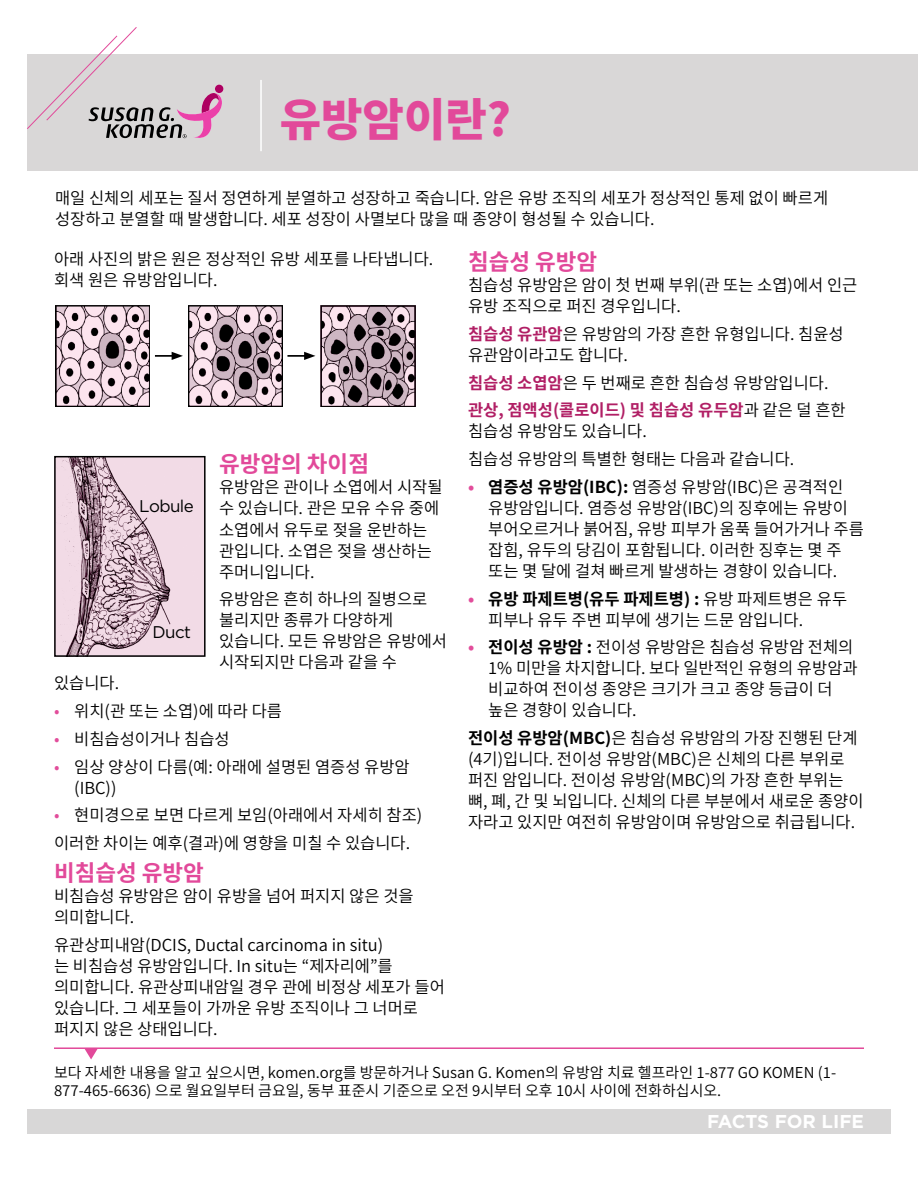
<style>
.page{position:relative;width:918px;height:1188px;background:#fff}
.page>*{position:absolute;margin:0;border:0;box-sizing:border-box;transform-origin:0 0}
.t1{font:800 45px "Source Han Sans KR";color:#e2499a}
.t2{font:700 22.5px "Source Han Sans KR";color:#e2499a}
.t3{font:700 18.6px "Gotham";color:#fff}
.t4{font:16.95px "Gotham";letter-spacing:-.035em;color:#000}
.t5{font:16.5px/21px "Source Han Sans KR";color:#000}
.t6{font:700 16.5px/27.8px "Source Han Sans KR";color:#b11f65}
.t7{font:15px/18px "Source Han Sans KR";color:#000}
.s1{font-weight:700;color:#b11f65}
.s2{font-weight:400;color:#000}
.s3{font-weight:700;color:#e24d9b}
.s4{font-weight:700}
.s5{color:#e24d9b}
</style>
<div class="page">
<div style="left:27px;top:54px;width:891px;height:117px;background:#d9d7d7"></div>
<hr style="left:260px;top:80px;width:2px;height:71px;background:#fff">
<hr style="left:54px;top:1047px;width:810px;height:2px;background:#e2499a">
<svg style="left:84px;top:1049px;width:14px;height:10px"></svg>
<div style="left:27px;top:1110px;width:864px;height:24px;background:#d8d7d7"></div>
<svg style="left:27px;top:27px;width:196px;height:112px"></svg>
<img style="left:55px;top:306px;width:95px;height:101px">
<img style="left:188px;top:306px;width:94px;height:101px">
<img style="left:321px;top:306px;width:94px;height:101px">
<svg style="left:155px;top:352px;width:28px;height:8px"></svg>
<hr style="left:287px;top:355px;width:20px;height:2px;background:#000">
<svg style="left:304px;top:352px;width:11px;height:8px"></svg>
<img style="left:57px;top:459px;width:146px;height:195px">
<div style="left:54px;top:456px;width:152px;height:201px;border:2px solid #000"></div>
<h1 class="t1" style="left:280px;top:94px;width:233px">유방암이란?</h1>
<p class="t5" style="left:55px;top:188px;width:775px">매일 신체의 세포는 질서 정연하게 분열하고 성장하고 죽습니다. 암은 유방 조직의 세포가 정상적인 통제 없이 빠르게 성장하고 분열할 때 발생합니다. 세포 성장이 사멸보다 많을 때 종양이 형성될 수 있습니다.</p>
<h2 class="t2" style="left:468px;top:249px;width:131px">침습성 유방암</h2>
<p class="t5" style="left:468px;top:275px;width:391px">침습성 유방암은 암이 첫 번째 부위(관 또는 소엽)에서 인근 유방 조직으로 퍼진 경우입니다.</p>
<p class="t5" style="left:468px;top:324px;width:377px"><span class="s1">침습성 유관암</span>은 유방암의 가장 흔한 유형입니다. 침윤성 유관암이라고도 합니다.</p>
<p class="t6" style="left:468px;top:369px;width:379px">침습성 소엽암<span class="s2">은 두 번째로 흔한 침습성 유방암입니다. </span>관상, 점액성(콜로이드) 및 침습성 유두암<span class="s2">과 같은 덜 흔한</span></p>
<p class="t5" style="left:468px;top:418px;width:328px;line-height:27.8px">침습성 유방암도 있습니다.<br>침습성 유방암의 특별한 형태는 다음과 같습니다.</p>
<p class="t5" style="left:488px;top:477px;width:377px;text-indent:-20px"><span class="s3">•</span> <span class="s4">염증성 유방암(IBC):</span> 염증성 유방암(IBC)은 공격적인 유방암입니다. 염증성 유방암(IBC)의 징후에는 유방이 부어오르거나 붉어짐, 유방 피부가 움푹 들어가거나 주름 잡힘, 유두의 당김이 포함됩니다. 이러한 징후는 몇 주 또는 몇 달에 걸쳐 빠르게 발생하는 경향이 있습니다.</p>
<p class="t5" style="left:488px;top:588px;width:360px;text-indent:-20px"><span class="s3">•</span> <span class="s4">유방 파제트병(유두 파제트병) :</span> 유방 파제트병은 유두 피부나 유두 주변 피부에 생기는 드문 암입니다.</p>
<p class="t5" style="left:488px;top:637px;width:371px;text-indent:-20px"><span class="s3">•</span> <span class="s4">전이성 유방암 :</span> 전이성 유방암은 침습성 유방암 전체의<br>1% 미만을 차지합니다. 보다 일반적인 유형의 유방암과 비교하여 전이성 종양은 크기가 크고 종양 등급이 더 높은 경향이 있습니다.</p>
<p class="t5" style="left:468px;top:728px;width:397px"><span class="s4">전이성 유방암(MBC)</span>은 침습성 유방암의 가장 진행된 단계 (4기)입니다. 전이성 유방암(MBC)은 신체의 다른 부위로 퍼진 암입니다. 전이성 유방암(MBC)의 가장 흔한 부위는 뼈, 폐, 간 및 뇌입니다. 신체의 다른 부분에서 새로운 종양이 자라고 있지만 여전히 유방암이며 유방암으로 취급됩니다.</p>
<p class="t5" style="left:54px;top:249px;width:381px">아래 사진의 밝은 원은 정상적인 유방 세포를 나타냅니다. 회색 원은 유방암입니다.</p>
<h2 class="t2" style="left:219px;top:452px;width:152px">유방암의 차이점</h2>
<p class="t5" style="left:219px;top:477px;width:225px">유방암은 관이나 소엽에서 시작될 수 있습니다. 관은 모유 수유 중에 소엽에서 유두로 젖을 운반하는 관입니다. 소엽은 젖을 생산하는 주머니입니다.</p>
<p class="t5" style="left:219px;top:589px;width:230px">유방암은 흔히 하나의 질병으로 불리지만 종류가 다양하게 있습니다. 모든 유방암은 유방에서 시작되지만 다음과 같을 수</p>
<p class="t4" style="left:139px;top:497px;width:56px">Lobule</p>
<p class="t4" style="left:152px;top:623px;width:40px">Duct</p>
<p class="t5" style="left:54px;top:673px;width:67px">있습니다.</p>
<p class="t5" style="left:54px;top:701px;width:230px"><span class="s5">•</span> 위치(관 또는 소엽)에 따라 다름</p>
<p class="t5" style="left:54px;top:729px;width:177px"><span class="s5">•</span> 비침습성이거나 침습성</p>
<p class="t5" style="left:74px;top:756px;width:337px;text-indent:-20px"><span class="s5">•</span> 임상 양상이 다름(예: 아래에 설명된 염증성 유방암 (IBC))</p>
<p class="t5" style="left:54px;top:802px;width:370px;line-height:27.8px"><span class="s5">•</span> 현미경으로 보면 다르게 보임(아래에서 자세히 참조) 이러한 차이는 예후(결과)에 영향을 미칠 수 있습니다.</p>
<h2 class="t2" style="left:54px;top:861px;width:152px">비침습성 유방암</h2>
<p class="t5" style="left:54px;top:886px;width:361px">비침습성 유방암은 암이 유방을 넘어 퍼지지 않은 것을 의미합니다.</p>
<p class="t5" style="left:54px;top:935px;width:392px">유관상피내암(DCIS, Ductal carcinoma in situ)<br>는 비침습성 유방암입니다. In situ는 “제자리에”를 의미합니다. 유관상피내암일 경우 관에 비정상 세포가 들어 있습니다. 그 세포들이 가까운 유방 조직이나 그 너머로 퍼지지 않은 상태입니다.</p>
<p class="t7" style="left:54px;top:1064px;width:784px">보다 자세한 내용을 알고 싶으시면, komen.org를 방문하거나 Susan G. Komen의 유방암 치료 헬프라인 1-877 GO KOMEN (1-<br>877-465-6636) 으로 월요일부터 금요일, 동부 표준시 기준으로 오전 9시부터 오후 10시 사이에 전화하십시오.</p>
<p class="t3" style="left:707px;top:1111px;width:158px">FACTS FOR LIFE</p>
</div>
